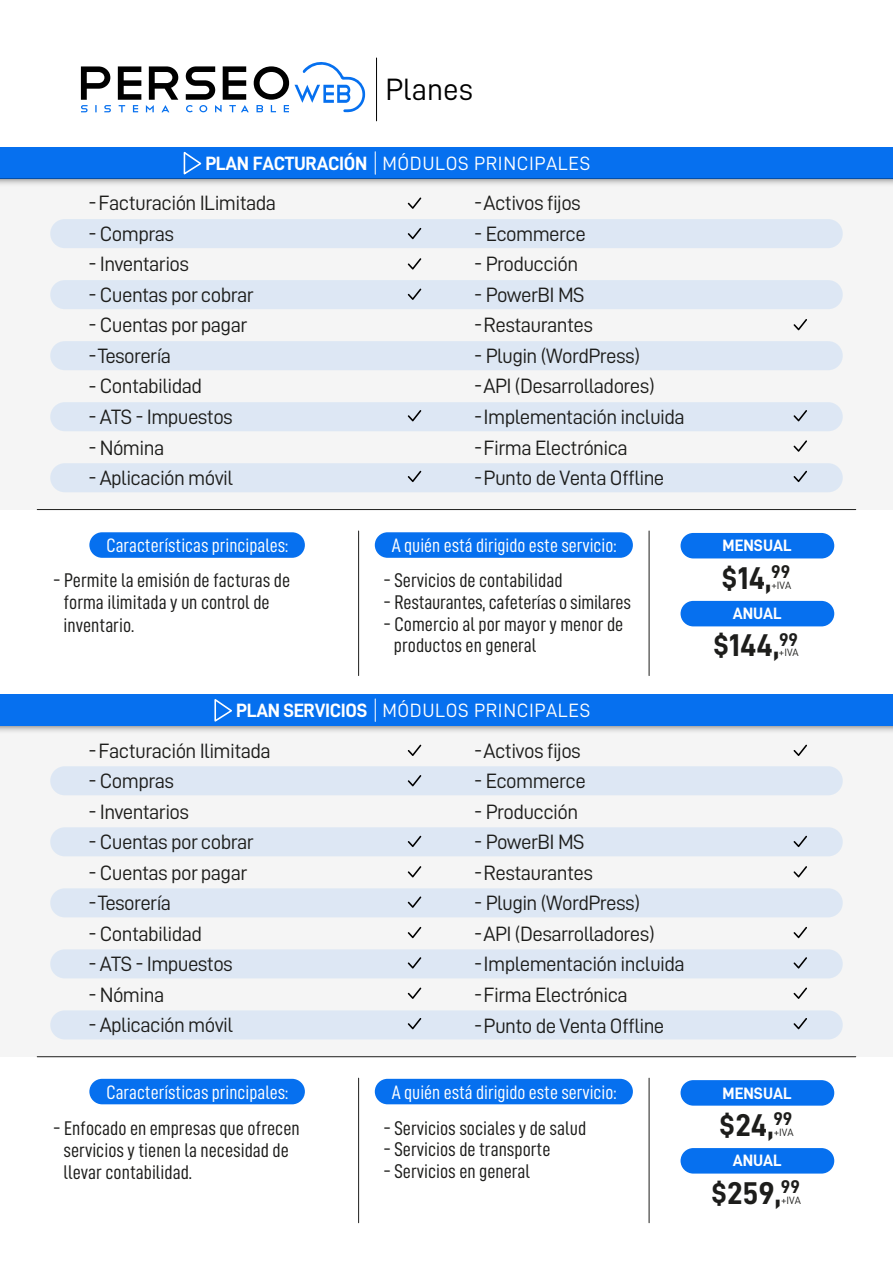
<style>
.page{position:relative;width:893px;height:1263px;background:#fff}
.page>*{position:absolute;margin:0;border:0;box-sizing:border-box;transform-origin:0 0}
.t1{font:31.5px/67.9px "D DIN Bold";color:#1d1d1b}
.t2{font:30.9px "D DIN";color:#000}
.t3{font:20.85px "D DIN";letter-spacing:-.03em;color:#1d1d1b}
.t4{font:19.8px/22px "D DIN Condensed";color:#1d1d1b}
.t5{font:19.5px "D DIN Condensed";color:#fff}
.t6{font:19.35px "D DIN";letter-spacing:.03em;color:#fff}
.t7{font:16.5px "D DIN Bold";color:#fff}
.t8{font:10.65px "D DIN";color:#1d1d1b}
.s1{font-family:"D DIN Bold"}
</style>
<div class="page">
<div style="left:0;top:179px;width:893px;height:330px;background:#f5f5f5"></div>
<div style="left:681px;top:533px;width:153px;height:25px;background:#0670ef;border-radius:13px"></div>
<div style="left:681px;top:601px;width:153px;height:25px;background:#0670ef;border-radius:13px"></div>
<div style="left:375px;top:532px;width:258px;height:26px;background:#0670ef;border-radius:13px"></div>
<svg style="left:81px;top:66px;width:30px;height:46px"></svg>
<svg style="left:118px;top:66px;width:60px;height:46px"></svg>
<svg style="left:186px;top:62px;width:179px;height:50px"></svg>
<hr style="left:376px;top:58px;width:1px;height:63px;background:#000">
<div style="left:50px;top:219px;width:793px;height:29px;background:#dde7f4;border-radius:15px"></div>
<div style="left:50px;top:280px;width:793px;height:29px;background:#dde7f4;border-radius:15px"></div>
<div style="left:50px;top:341px;width:793px;height:29px;background:#dde7f4;border-radius:15px"></div>
<div style="left:50px;top:402px;width:793px;height:29px;background:#dde7f4;border-radius:15px"></div>
<div style="left:50px;top:463px;width:793px;height:29px;background:#dde7f4;border-radius:15px"></div>
<div style="left:0;top:147px;width:893px;height:32px;background:#0670ef"></div>
<svg style="left:375px;top:152px;width:1px;height:22px"></svg>
<hr style="left:37px;top:509px;width:819px;height:1px;background:#1d1d1b">
<hr style="left:358px;top:531px;width:1px;height:145px;background:#1d1d1b">
<hr style="left:649px;top:531px;width:1px;height:145px;background:#1d1d1b">
<div style="left:89px;top:532px;width:216px;height:26px;background:#0670ef;border-radius:13px"></div>
<svg style="left:408px;top:197px;width:13px;height:12px"></svg>
<svg style="left:408px;top:228px;width:13px;height:11px"></svg>
<svg style="left:408px;top:258px;width:13px;height:12px"></svg>
<svg style="left:408px;top:288px;width:13px;height:12px"></svg>
<svg style="left:408px;top:410px;width:13px;height:11px"></svg>
<svg style="left:408px;top:471px;width:13px;height:11px"></svg>
<svg style="left:793px;top:319px;width:14px;height:11px"></svg>
<svg style="left:793px;top:410px;width:14px;height:11px"></svg>
<svg style="left:793px;top:440px;width:14px;height:12px"></svg>
<svg style="left:793px;top:471px;width:14px;height:11px"></svg>
<svg style="left:0;top:179px;width:893px;height:5px;background:#ccc"></svg>
<svg style="left:183px;top:151px;width:19px;height:24px"></svg>
<div style="left:0;top:726px;width:893px;height:331px;background:#f5f5f5"></div>
<svg style="left:0;top:726px;width:893px;height:6px"></svg>
<div style="left:681px;top:1080px;width:153px;height:26px;background:#0670ef;border-radius:13px"></div>
<div style="left:681px;top:1148px;width:153px;height:25px;background:#0670ef;border-radius:13px"></div>
<div style="left:375px;top:1079px;width:258px;height:25px;background:#0670ef;border-radius:13px"></div>
<div style="left:50px;top:766px;width:793px;height:29px;background:#dde7f4;border-radius:15px"></div>
<div style="left:50px;top:827px;width:793px;height:29px;background:#dde7f4;border-radius:15px"></div>
<div style="left:50px;top:888px;width:793px;height:29px;background:#dde7f4;border-radius:15px"></div>
<div style="left:50px;top:949px;width:793px;height:29px;background:#dde7f4;border-radius:15px"></div>
<div style="left:50px;top:1010px;width:793px;height:29px;background:#dde7f4;border-radius:15px"></div>
<div style="left:0;top:694px;width:893px;height:32px;background:#0670ef"></div>
<svg style="left:375px;top:699px;width:1px;height:22px"></svg>
<hr style="left:37px;top:1056px;width:819px;height:1px;background:#1d1d1b">
<hr style="left:358px;top:1078px;width:1px;height:145px;background:#1d1d1b">
<hr style="left:649px;top:1078px;width:1px;height:145px;background:#1d1d1b">
<div style="left:89px;top:1079px;width:216px;height:25px;background:#0670ef;border-radius:13px"></div>
<svg style="left:408px;top:745px;width:13px;height:11px"></svg>
<svg style="left:408px;top:775px;width:13px;height:11px"></svg>
<svg style="left:408px;top:836px;width:13px;height:11px"></svg>
<svg style="left:408px;top:866px;width:13px;height:11px"></svg>
<svg style="left:408px;top:896px;width:13px;height:12px"></svg>
<svg style="left:408px;top:927px;width:13px;height:11px"></svg>
<svg style="left:408px;top:957px;width:13px;height:11px"></svg>
<svg style="left:408px;top:987px;width:13px;height:12px"></svg>
<svg style="left:408px;top:1018px;width:13px;height:11px"></svg>
<svg style="left:793px;top:745px;width:14px;height:11px"></svg>
<svg style="left:793px;top:836px;width:14px;height:11px"></svg>
<svg style="left:793px;top:866px;width:14px;height:11px"></svg>
<svg style="left:793px;top:927px;width:14px;height:11px"></svg>
<svg style="left:793px;top:957px;width:14px;height:11px"></svg>
<svg style="left:793px;top:987px;width:14px;height:12px"></svg>
<svg style="left:793px;top:1018px;width:14px;height:11px"></svg>
<svg style="left:214px;top:699px;width:18px;height:23px"></svg>
<h2 class="t2" style="left:385px;top:73px;width:89px">Planes</h2>
<p class="t6" style="left:205px;top:153px;width:386px"><span class="s1">PLAN FACTURACIÓN</span> MÓDULOS PRINCIPALES</p>
<p class="t3" style="left:88px;top:192px;width:189px">- Facturación ILimitada</p>
<p class="t3" style="left:88px;top:222px;width:87px">- Compras</p>
<p class="t3" style="left:88px;top:253px;width:102px">- Inventarios</p>
<p class="t3" style="left:88px;top:283px;width:167px">- Cuentas por cobrar</p>
<p class="t3" style="left:88px;top:314px;width:160px">- Cuentas por pagar</p>
<p class="t3" style="left:88px;top:344px;width:84px">- Tesorería</p>
<p class="t3" style="left:88px;top:375px;width:115px">- Contabilidad</p>
<p class="t3" style="left:88px;top:405px;width:146px">- ATS - Impuestos</p>
<p class="t3" style="left:88px;top:436px;width:77px">- Nómina</p>
<p class="t3" style="left:88px;top:466px;width:146px">- Aplicación móvil</p>
<p class="t5" style="left:106px;top:534px;width:184px">Características principales:</p>
<p class="t4" style="left:64px;top:569px;width:228px;text-indent:-10px">- Permite la emisión de facturas de forma ilimitada y un control de inventario.</p>
<p class="t3" style="left:474px;top:192px;width:108px">- Activos fijos</p>
<p class="t3" style="left:474px;top:222px;width:113px">- Ecommerce</p>
<p class="t3" style="left:474px;top:253px;width:106px">- Producción</p>
<p class="t3" style="left:474px;top:283px;width:112px">- PowerBI MS</p>
<p class="t3" style="left:474px;top:314px;width:120px">- Restaurantes</p>
<p class="t3" style="left:474px;top:344px;width:167px">- Plugin (WordPress)</p>
<p class="t3" style="left:474px;top:375px;width:182px">- API (Desarrolladores)</p>
<p class="t3" style="left:474px;top:405px;width:212px">- Implementación incluida</p>
<p class="t3" style="left:474px;top:436px;width:155px">- Firma Electrónica</p>
<p class="t3" style="left:474px;top:467px;width:192px">- Punto de Venta Offline</p>
<p class="t5" style="left:392px;top:534px;width:226px">A quién está dirigido este servicio:</p>
<p class="t4" style="left:383px;top:569px;width:180px">- Servicios de contabilidad</p>
<p class="t4" style="left:383px;top:591px;width:249px">- Restaurantes, cafeterías o similares</p>
<p class="t4" style="left:394px;top:612px;width:231px;line-height:21.6px;text-indent:-10px">- Comercio al por mayor y menor de productos en general</p>
<p class="t6" style="left:236px;top:700px;width:356px"><span class="s1">PLAN SERVICIOS</span> MÓDULOS PRINCIPALES</p>
<p class="t3" style="left:88px;top:739px;width:184px">- Facturación Ilimitada</p>
<p class="t3" style="left:88px;top:769px;width:87px">- Compras</p>
<p class="t3" style="left:88px;top:800px;width:102px">- Inventarios</p>
<p class="t3" style="left:88px;top:830px;width:167px">- Cuentas por cobrar</p>
<p class="t3" style="left:88px;top:861px;width:160px">- Cuentas por pagar</p>
<p class="t3" style="left:88px;top:891px;width:84px">- Tesorería</p>
<p class="t3" style="left:88px;top:922px;width:115px">- Contabilidad</p>
<p class="t3" style="left:88px;top:953px;width:146px">- ATS - Impuestos</p>
<p class="t3" style="left:88px;top:983px;width:77px">- Nómina</p>
<p class="t3" style="left:88px;top:1014px;width:146px">- Aplicación móvil</p>
<p class="t5" style="left:106px;top:1081px;width:184px">Características principales:</p>
<p class="t4" style="left:64px;top:1116px;width:238px;text-indent:-10px">- Enfocado en empresas que ofrecen servicios y tienen la necesidad de llevar contabilidad.</p>
<p class="t3" style="left:474px;top:739px;width:108px">- Activos fijos</p>
<p class="t3" style="left:474px;top:769px;width:113px">- Ecommerce</p>
<p class="t3" style="left:474px;top:800px;width:106px">- Producción</p>
<p class="t3" style="left:474px;top:830px;width:112px">- PowerBI MS</p>
<p class="t3" style="left:474px;top:861px;width:120px">- Restaurantes</p>
<p class="t3" style="left:474px;top:891px;width:167px">- Plugin (WordPress)</p>
<p class="t3" style="left:474px;top:922px;width:182px">- API (Desarrolladores)</p>
<p class="t3" style="left:474px;top:953px;width:212px">- Implementación incluida</p>
<p class="t3" style="left:474px;top:983px;width:155px">- Firma Electrónica</p>
<p class="t3" style="left:474px;top:1014px;width:192px">- Punto de Venta Offline</p>
<p class="t5" style="left:392px;top:1081px;width:226px">A quién está dirigido este servicio:</p>
<p class="t4" style="left:383px;top:1116px;width:204px">- Servicios sociales y de salud</p>
<p class="t4" style="left:383px;top:1138px;width:169px">- Servicios de transporte</p>
<p class="t4" style="left:383px;top:1159px;width:148px">- Servicios en general</p>
<p class="t7" style="left:723px;top:536px;width:71px">MENSUAL</p>
<h1 class="t1" style="left:713px;top:543px;width:86px">$14,<sup>99 </sup>$144,<sup>99</sup></h1>
<p class="t8" style="left:771px;top:579px;width:21px">+IVA</p>
<p class="t7" style="left:733px;top:604px;width:50px">ANUAL</p>
<p class="t8" style="left:779px;top:647px;width:21px">+IVA</p>
<p class="t7" style="left:723px;top:1084px;width:71px">MENSUAL</p>
<h1 class="t1" style="left:711px;top:1090px;width:90px">$24,<sup>99 </sup>$259,<sup>99</sup></h1>
<p class="t8" style="left:774px;top:1126px;width:21px">+IVA</p>
<p class="t7" style="left:733px;top:1151px;width:50px">ANUAL</p>
<p class="t8" style="left:781px;top:1194px;width:21px">+IVA</p>
</div>
